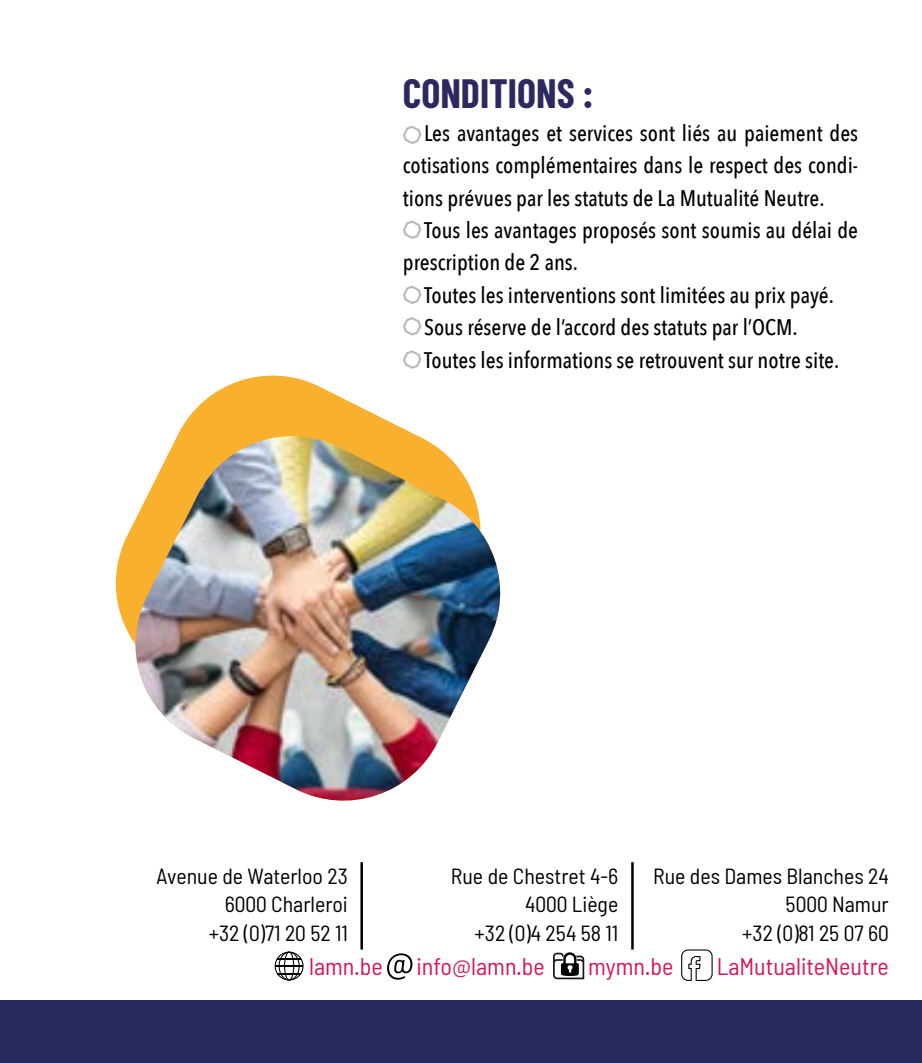
<style>
.page{position:relative;width:922px;height:1063px;background:#fff}
.page>*{position:absolute;margin:0;border:0;box-sizing:border-box;transform-origin:0 0}
.t1{font:700 40px "Barlow Condensed";color:#2a2a61}
.t2{font:semi-condensed 24px "Barlow";color:#d4175b}
.t3{font:500 22.5px/32.5px "Avenir Next Condensed";color:#000}
.t4{font:semi-condensed 21.75px/28.5px "Barlow";color:#000;text-align:right}
</style>
<div class="page">
<svg style="left:403px;top:126px;width:18px;height:18px"></svg>
<svg style="left:403px;top:220px;width:18px;height:19px"></svg>
<svg style="left:403px;top:286px;width:18px;height:18px"></svg>
<svg style="left:403px;top:317px;width:18px;height:19px"></svg>
<svg style="left:403px;top:350px;width:18px;height:11px"></svg>
<div style="left:0;top:1001px;width:921px;height:62px;background:#2a2a61"></div>
<svg style="left:115px;top:361px;width:306px;height:254px"></svg>
<svg style="left:121px;top:421px;width:300px;height:15px;fill:#f9b02d"></svg>
<img style="left:121px;top:436px;width:380px;height:365px">
<hr style="left:360px;top:862px;width:3px;height:88px;background:#000">
<hr style="left:631px;top:862px;width:2px;height:88px;background:#000">
<svg style="left:274px;top:952px;width:29px;height:28px"></svg>
<svg style="left:387px;top:953px;width:25px;height:27px"></svg>
<svg style="left:553px;top:952px;width:31px;height:27px"></svg>
<svg style="left:681px;top:949px;width:31px;height:32px"></svg>
<h1 class="t1" style="left:403px;top:69px;width:192px">CONDITIONS :</h1>
<p class="t3" style="left:403px;top:116px;width:456px;text-align:justify;text-indent:21px">Les avantages et services sont liés au paiement des cotisations complémentaires dans le respect des condi&shy;tions prévues par les statuts de La Mutualité Neutre.</p>
<p class="t3" style="left:403px;top:214px;width:456px;text-indent:21px">Tous les avantages proposés sont soumis au délai de prescription de 2 ans.</p>
<p class="t3" style="left:424px;top:279px;width:416px">Toutes les interventions sont limitées au prix payé.<br>Sous réserve de l’accord des statuts par l’OCM.<br>Toutes les informations se retrouvent sur notre site.</p>
<p class="t4" style="left:156px;top:861px;width:193px">Avenue de Waterloo 23<br>6000 Charleroi<br>+32 (0)71 20 52 11</p>
<p class="t4" style="left:451px;top:861px;width:169px">Rue de Chestret 4-6<br>4000 Liège<br>+32 (0)4 254 58 11</p>
<p class="t4" style="left:653px;top:861px;width:237px">Rue des Dames Blanches 24<br>5000 Namur<br>+32 (0)81 25 07 60</p>
<p class="t2" style="left:309px;top:951px;width:75px">lamn.be</p>
<p class="t2" style="left:416px;top:951px;width:130px">info@lamn.be</p>
<p class="t2" style="left:588px;top:951px;width:87px">mymn.be</p>
<p class="t2" style="left:716px;top:951px;width:173px">LaMutualiteNeutre</p>
</div>
